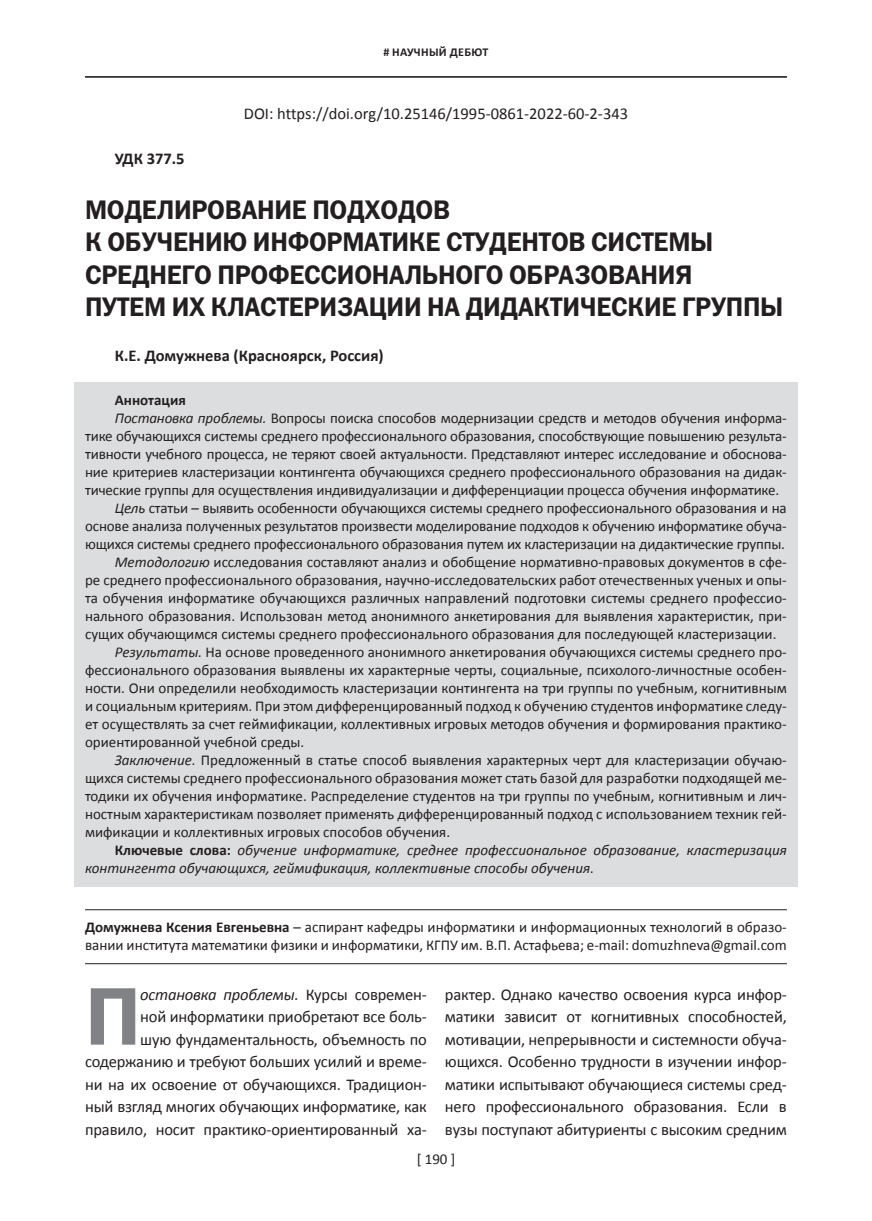
<style>
.page{position:relative;width:872px;height:1221px;background:#fff}
.page>*{position:absolute;margin:0;border:0;box-sizing:border-box;transform-origin:0 0}
.t1{font:82.05px "ez Franklin Goth Demi";color:#808285}
.t2{font:27px/32.4px "ez Franklin Goth Demi";letter-spacing:-.01em;color:#231f20;scale:.95 1}
.t3{font:16.5px/22.5px "Calibri";letter-spacing:-.01em;color:#231f20;text-align:right}
.t4{font:700 16.5px "Calibri";color:#231f20}
.t5{font:15px/18px "Calibri";color:#231f20}
.t6{font:italic 15px "Calibri";color:#231f20}
.t7{font:700 15px "Calibri";color:#231f20}
.t8{font:700 12px "Calibri";letter-spacing:.03em;color:#231f20}
.s1{font-style:italic}
.s2{font-weight:700;font-style:normal}
.s3{font-weight:700}
</style>
<div class="page">
<hr style="left:85px;top:909px;width:702px;height:1px;background:#231f20">
<hr style="left:85px;top:963px;width:702px;height:1px;background:#231f20">
<div style="left:74px;top:383px;width:723px;height:504px;background:#dcdddf"></div>
<hr style="left:85px;top:76px;width:702px;height:1px;background:#231f20">
<hr style="left:85px;top:77px;width:702px;height:1px;background:#231f20">
<p class="t8" style="left:383px;top:45px;width:106px"># НАУЧНЫЙ ДЕБЮТ</p>
<p class="t3" style="left:244px;top:102px;width:386px">DOI: https://doi.org/10.25146/1995-0861-2022-60-2-343</p>
<p class="t4" style="left:115px;top:148px;width:71px">УДК 377.5</p>
<h2 class="t2" style="left:85px;top:193px;width:736px">МОДЕЛИРОВАНИЕ ПОДХОДОВ<br>К ОБУЧЕНИЮ ИНФОРМАТИКЕ СТУДЕНТОВ СИСТЕМЫ СРЕДНЕГО ПРОФЕССИОНАЛЬНОГО ОБРАЗОВАНИЯ<br>ПУТЕМ ИХ КЛАСТЕРИЗАЦИИ НА ДИДАКТИЧЕСКИЕ ГРУППЫ</h2>
<p class="t4" style="left:115px;top:345px;width:270px">К.Е. Домужнева (Красноярск, Россия)</p>
<p class="t7" style="left:115px;top:390px;width:72px">Аннотация</p>
<p class="t5" style="left:115px;top:409px;width:673px"><span class="s1">Постановка проблемы.</span> Вопросы поиска способов модернизации средств и методов обучения информа-</p>
<p class="t5" style="left:85px;top:427px;width:703px">тике обучающихся системы среднего профессионального образования, способствующие повышению результа-</p>
<p class="t5" style="left:85px;top:445px;width:703px">тивности учебного процесса, не теряют своей актуальности. Представляют интерес исследование и обоснова-</p>
<p class="t5" style="left:85px;top:463px;width:703px">ние критериев кластеризации контингента обучающихся среднего профессионального образования на дидак-</p>
<p class="t5" style="left:85px;top:481px;width:696px">тические группы для осуществления индивидуализации и дифференциации процесса обучения информатике.</p>
<p class="t5" style="left:115px;top:499px;width:673px"><span class="s1">Цель</span> статьи – выявить особенности обучающихся системы среднего профессионального образования и на</p>
<p class="t5" style="left:85px;top:517px;width:703px">основе анализа полученных результатов произвести моделирование подходов к обучению информатике обуча-</p>
<p class="t5" style="left:85px;top:535px;width:701px">ющихся системы среднего профессионального образования путем их кластеризации на дидактические группы.</p>
<p class="t5" style="left:115px;top:553px;width:673px"><span class="s1">Методологию</span> исследования составляют анализ и обобщение нормативно-правовых документов в сфе-</p>
<p class="t5" style="left:85px;top:571px;width:703px">ре среднего профессионального образования, научно-исследовательских работ отечественных ученых и опы-</p>
<p class="t5" style="left:85px;top:589px;width:703px">та обучения информатике обучающихся различных направлений подготовки системы среднего профессио-</p>
<p class="t5" style="left:85px;top:607px;width:703px">нального образования. Использован метод анонимного анкетирования для выявления характеристик, при-</p>
<p class="t5" style="left:85px;top:625px;width:693px">сущих обучающимся системы среднего профессионального образования для последующей кластеризации.</p>
<p class="t5" style="left:115px;top:643px;width:673px"><span class="s1">Результаты.</span> На основе проведенного анонимного анкетирования обучающихся системы среднего про-</p>
<p class="t5" style="left:85px;top:661px;width:703px">фессионального образования выявлены их характерные черты, социальные, психолого-личностные особен-</p>
<p class="t5" style="left:85px;top:679px;width:703px">ности. Они определили необходимость кластеризации контингента на три группы по учебным, когнитивным</p>
<p class="t5" style="left:85px;top:697px;width:703px">и социальным критериям. При этом дифференцированный подход к обучению студентов информатике следу-</p>
<p class="t5" style="left:85px;top:715px;width:703px">ет осуществлять за счет геймификации, коллективных игровых методов обучения и формирования практико-</p>
<p class="t5" style="left:85px;top:733px;width:221px">ориентированной учебной среды.</p>
<p class="t5" style="left:115px;top:751px;width:673px"><span class="s1">Заключение.</span> Предложенный в статье способ выявления характерных черт для кластеризации обучаю-</p>
<p class="t5" style="left:85px;top:769px;width:703px">щихся системы среднего профессионального образования может стать базой для разработки подходящей ме-</p>
<p class="t5" style="left:85px;top:787px;width:703px">тодики их обучения информатике. Распределение студентов на три группы по учебным, когнитивным и лич-</p>
<p class="t5" style="left:85px;top:805px;width:703px">ностным характеристикам позволяет применять дифференцированный подход с использованием техник гей-</p>
<p class="t5" style="left:85px;top:823px;width:367px">мификации и коллективных игровых способов обучения.</p>
<p class="t6" style="left:115px;top:839px;width:673px"><span class="s2">Ключевые слова:</span> обучение информатике, среднее профессиональное образование, кластеризация</p>
<p class="t6" style="left:85px;top:857px;width:510px">контингента обучающихся, геймификация, коллективные способы обучения.</p>
<p class="t5" style="left:85px;top:918px;width:703px"><span class="s3">Домужнева Ксения Евгеньевна</span> – аспирант кафедры информатики и информационных технологий в образо&shy;вании института математики физики и информатики, КГПУ им. В.П. Aстафьева; e-mail: domuzhneva@gmail.com</p>
<p class="t3" style="left:85px;top:982px;width:343px"><span class="s1">остановка проблемы.</span> Курсы современ-<br>ной информатики приобретают все боль-<br>шую фундаментальность, объемность по содержанию и требуют больших усилий и време&shy;ни на их освоение от обучающихся. Традицион&shy;ный взгляд многих обучающих информатике, как правило, носит практико-ориентированный ха-</p>
<p class="t3" style="left:445px;top:982px;width:343px;text-align:justify">рактер. Однако качество освоения курса инфор&shy;матики зависит от когнитивных способностей, мотивации, непрерывности и системности обуча&shy;ющихся. Особенно трудности в изучении инфор&shy;матики испытывают обучающиеся системы сред&shy;него профессионального образования. Если в вузы поступают абитуриенты с высоким средним</p>
<h1 class="t1" style="left:85px;top:969px;width:57px">П</h1>
<p class="t5" style="left:417px;top:1150px;width:40px">[ 190 ]</p>
</div>
